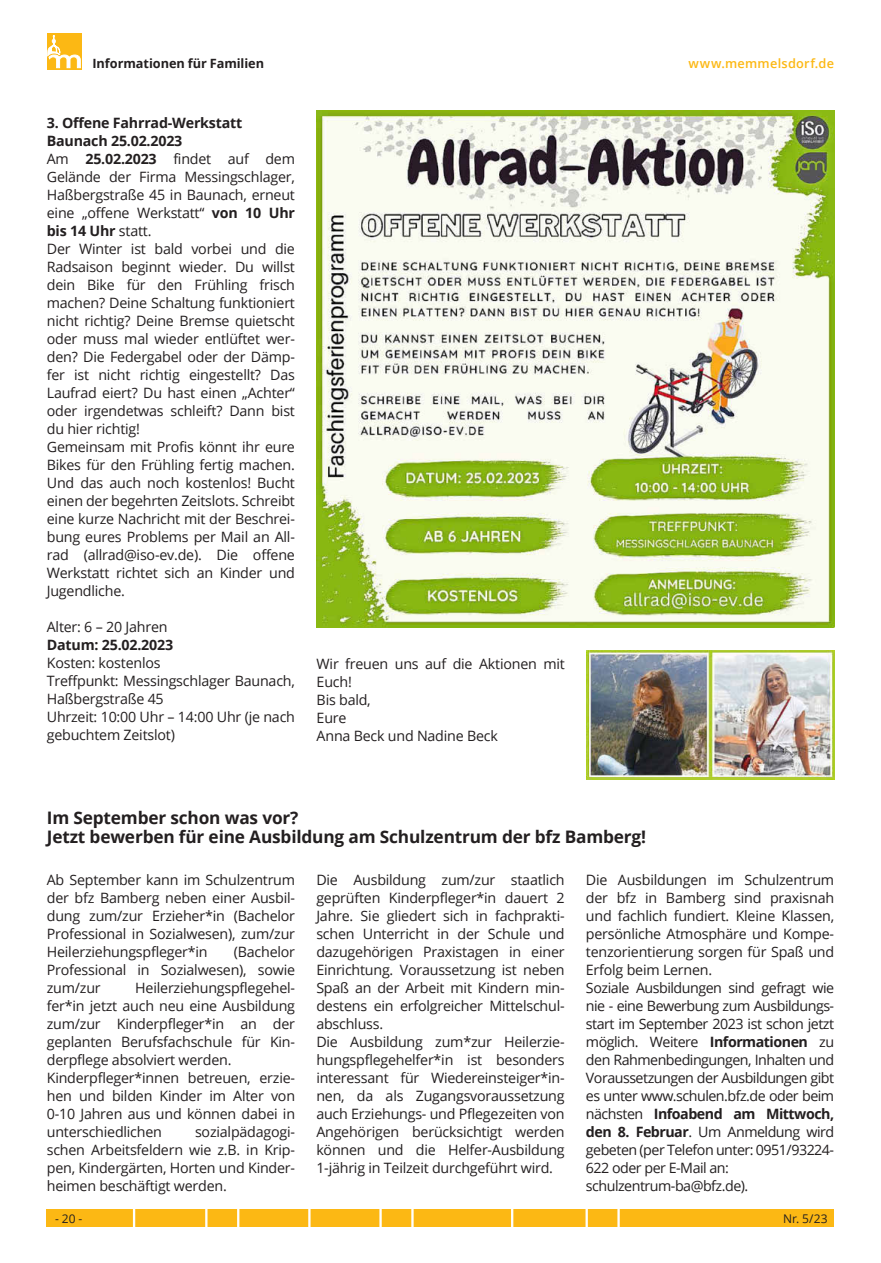
<style>
.page{position:relative;width:881px;height:1263px;background:#fff}
.page>*{position:absolute;margin:0;border:0;box-sizing:border-box;transform-origin:0 0}
.t1{font:700 17.25px/18.9px "Open Sans";letter-spacing:-.01em;color:#231f20}
.t2{font:14.25px/18px "Open Sans";letter-spacing:-.015em;color:#231f20}
.t3{font:14.25px/18px "Open Sans";letter-spacing:-.035em;color:#231f20}
.t4{font:700 14.25px "Open Sans";letter-spacing:-.015em;color:#231f20}
.t5{font:700 12.75px "Open Sans";letter-spacing:-.005em;color:#231f20}
.t6{font:600 12.75px "Open Sans";letter-spacing:.02em;color:#fcb814}
.t7{font:12px "Open Sans";color:#231f20}
.s1{font-weight:700}
</style>
<div class="page">
<svg style="left:47px;top:34px;width:34px;height:36px"></svg>
<svg style="left:47px;top:35px;width:33px;height:33px"></svg>
<div style="left:47px;top:1210px;width:786px;height:17px;background:#fcb814"></div>
<svg style="left:133px;top:1210px;width:2px;height:17px"></svg>
<svg style="left:205px;top:1210px;width:2px;height:17px"></svg>
<svg style="left:237px;top:1210px;width:2px;height:17px"></svg>
<svg style="left:308px;top:1210px;width:2px;height:17px"></svg>
<svg style="left:379px;top:1210px;width:2px;height:17px"></svg>
<svg style="left:411px;top:1210px;width:2px;height:17px"></svg>
<svg style="left:511px;top:1210px;width:2px;height:17px"></svg>
<svg style="left:585px;top:1210px;width:2px;height:17px"></svg>
<svg style="left:617px;top:1210px;width:2px;height:17px"></svg>
<img style="left:586px;top:651px;width:247px;height:129px">
<img style="left:316px;top:111px;width:517px;height:517px">
<p class="t5" style="left:92px;top:54px;width:173px">Informationen für Familien</p>
<p class="t2" style="left:47px;top:114px;width:249px"><span class="s1">3. Offene Fahrrad-Werkstatt Baunach 25.02.2023<br></span>Am <span class="s1">25.02.2023</span> findet auf dem Gelände der Firma Messingschlager, Haßbergstraße 45 in Baunach, erneut eine „offene Werkstatt“ <span class="s1">von 10 Uhr bis 14 Uhr</span> statt.<br>Der Winter ist bald vorbei und die Radsaison beginnt wieder. Du willst dein Bike für den Frühling frisch machen? Deine Schaltung funktioniert nicht richtig? Deine Bremse quietscht oder muss mal wieder entlüftet wer&shy;den? Die Federgabel oder der Dämp&shy;fer ist nicht richtig eingestellt? Das Laufrad eiert? Du hast einen „Achter“ oder irgendetwas schleift? Dann bist du hier richtig!<br>Gemeinsam mit Profis könnt ihr eure Bikes für den Frühling fertig machen.<br>Und das auch noch kostenlos! Bucht einen der begehrten Zeitslots. Schreibt eine kurze Nachricht mit der Beschrei&shy;bung eures Problems per Mail an All&shy;rad (allrad@iso-ev.de). Die offene Werkstatt richtet sich an Kinder und Jugendliche.</p>
<p class="t2" style="left:47px;top:618px;width:122px">Alter: 6 – 20 Jahren</p>
<p class="t4" style="left:47px;top:635px;width:128px">Datum: 25.02.2023</p>
<p class="t2" style="left:47px;top:654px;width:249px">Kosten: kostenlos<br>Treffpunkt: Messingschlager Baunach,<br>Haßbergstraße 45<br>Uhrzeit: 10:00 Uhr – 14:00 Uhr (je nach gebuchtem Zeitslot)</p>
<p class="t2" style="left:316px;top:654px;width:249px">Wir freuen uns auf die Aktionen mit<br>Euch!<br>Bis bald,<br>Eure<br>Anna Beck und Nadine Beck</p>
<p class="t6" style="left:688px;top:55px;width:147px">www.memmelsdorf.de</p>
<p class="t1" style="left:47px;top:808px;width:600px">Im September schon was vor?<br>Jetzt bewerben für eine Ausbildung am Schulzentrum der bfz Bamberg!</p>
<p class="t2" style="left:47px;top:870px;width:250px;text-align:justify">Ab September kann im Schulzentrum der bfz Bamberg neben einer Ausbil&shy;dung zum/zur Erzieher*in (Bachelor Professional in Sozialwesen), zum/zur Heilerziehungspfleger*in</p>
<p class="t2" style="left:316px;top:870px;width:250px">Die Ausbildung zum/zur staatlich geprüften Kinderpfleger*in dauert 2<br>Jahre. Sie gliedert sich in fachprakti&shy;schen Unterricht in der Schule und dazugehörigen Praxistagen in einer Einrichtung. Voraussetzung ist neben Spaß an der Arbeit mit Kindern min&shy;destens ein erfolgreicher Mittelschul&shy;abschluss.<br>Die Ausbildung zum*zur Heilerzie&shy;hungspflegehelfer*in ist besonders interessant für Wiedereinsteiger*in&shy;nen, da als Zugangsvoraussetzung auch Erziehungs- und Pflegezeiten von Angehörigen berücksichtigt werden können und die Helfer-Ausbildung 1-jährig in Teilzeit durchgeführt wird.</p>
<p class="t3" style="left:585px;top:870px;width:250px">Die Ausbildungen im Schulzentrum der bfz in Bamberg sind praxisnah und fachlich fundiert. Kleine Klassen, persönliche Atmosphäre und Kompe&shy;tenzorientierung sorgen für Spaß und Erfolg beim Lernen.<br>Soziale Ausbildungen sind gefragt wie nie - eine Bewerbung zum Ausbildungs&shy;start im September 2023 ist schon jetzt möglich. Weitere <span class="s1">Informationen</span> zu den Rahmenbedingungen, Inhalten und Voraussetzungen der Ausbildungen gibt es unter www.schulen.bfz.de oder beim nächsten <span class="s1">Infoabend am Mittwoch, den 8. Februar</span>. Um Anmeldung wird gebeten (per Telefon unter: 0951/93224- 622 oder per E-Mail an: schulzentrum-ba@bfz.de).</p>
<p class="t2" style="left:47px;top:942px;width:250px;text-align:justify;text-indent:187px">(Bachelor Professional in Sozialwesen), sowie zum/zur</p>
<p class="t2" style="left:47px;top:978px;width:250px;text-indent:88px">Heilerziehungspflegehel&shy;fer*in jetzt auch neu eine Ausbildung zum/zur Kinderpfleger*in an der geplanten Berufsfachschule für Kin&shy;derpflege absolviert werden.<br>Kinderpfleger*innen betreuen, erzie&shy;hen und bilden Kinder im Alter von<br>0-10 Jahren aus und können dabei in unterschiedlichen</p>
<p class="t2" style="left:47px;top:1122px;width:250px;text-align:justify;text-indent:148px">sozialpädagogi&shy;schen Arbeitsfeldern wie z.B. in Krip&shy;pen, Kindergärten, Horten und Kinder&shy;heimen beschäftigt werden.</p>
<p class="t7" style="left:55px;top:1211px;width:28px">- 20 -</p>
<p class="t7" style="left:783px;top:1211px;width:46px">Nr. 5/23</p>
</div>
